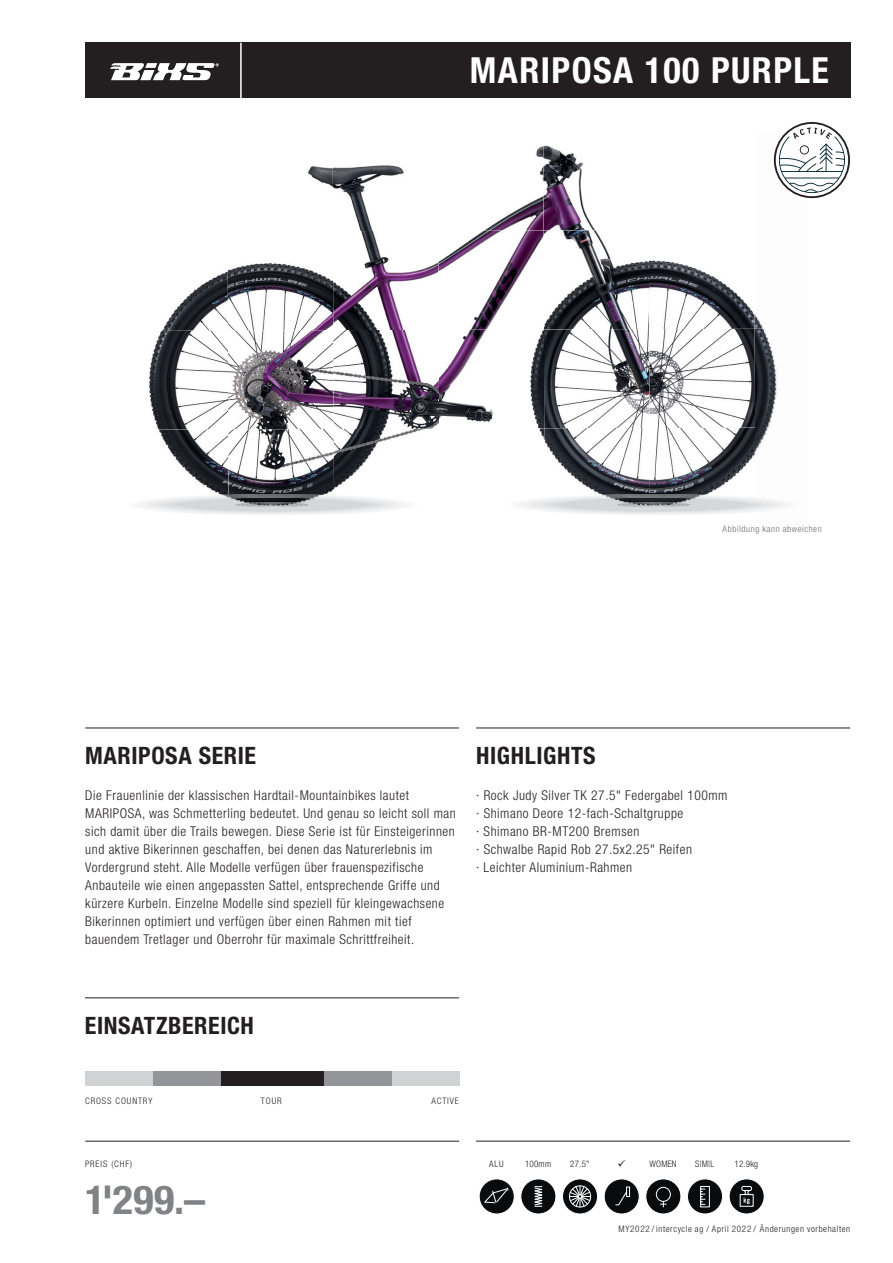
<style>
.page{position:relative;width:893px;height:1263px;background:#fff}
.page>*{position:absolute;margin:0;border:0;box-sizing:border-box;transform-origin:0 0}
.t1{font:700 condensed 39.9px "Helvetica Neue";color:#808285;scale:1.05 1}
.t2{font:700 condensed 36px "Helvetica Neue";letter-spacing:.04em;color:#fff}
.t3{font:700 condensed 24px "Helvetica Neue";letter-spacing:.025em;color:#231f20}
.t4{font:300 condensed 13.5px/18px "Helvetica Neue";letter-spacing:.04em;color:#231f20}
.t5{font:300 condensed 9px "Helvetica Neue";letter-spacing:.07em;color:#231f20}
.t6{font:300 condensed 9px "Helvetica Neue";letter-spacing:.1em;color:#231f20}
.t7{font:300 condensed 9px "Helvetica Neue";letter-spacing:.065em;color:#6c6d70}
</style>
<div class="page">
<div style="left:85px;top:43px;width:765px;height:55px;background:#231f20"></div>
<img style="left:308px;top:145px;width:287px;height:85px">
<img style="left:649px;top:260px;width:105px;height:69px">
<img style="left:754px;top:158px;width:23px;height:294px">
<img style="left:163px;top:230px;width:486px;height:99px">
<img style="left:149px;top:329px;width:395px;height:99px">
<img style="left:544px;top:329px;width:211px;height:165px">
<img style="left:157px;top:428px;width:388px;height:66px">
<hr style="left:85px;top:1141px;width:374px;height:1px;background:#231f20">
<hr style="left:476px;top:1141px;width:374px;height:1px;background:#231f20">
<hr style="left:240px;top:43px;width:2px;height:55px;background:#fff">
<img style="left:219px;top:494px;width:107px;height:1px">
<img style="left:143px;top:495px;width:258px;height:15px">
<img style="left:148px;top:496px;width:249px;height:15px">
<img style="left:152px;top:496px;width:240px;height:18px">
<img style="left:157px;top:496px;width:231px;height:17px">
<img style="left:161px;top:497px;width:222px;height:16px">
<img style="left:165px;top:497px;width:214px;height:16px">
<img style="left:170px;top:497px;width:204px;height:15px">
<img style="left:174px;top:498px;width:196px;height:14px">
<img style="left:235px;top:502px;width:74px;height:6px">
<img style="left:240px;top:502px;width:65px;height:5px">
<img style="left:244px;top:503px;width:56px;height:4px">
<img style="left:249px;top:503px;width:47px;height:4px">
<img style="left:254px;top:503px;width:36px;height:3px">
<img style="left:258px;top:504px;width:28px;height:2px">
<img style="left:262px;top:504px;width:20px;height:2px">
<svg style="left:263px;top:504px;width:18px;height:1px"></svg>
<img style="left:600px;top:494px;width:108px;height:1px">
<img style="left:524px;top:495px;width:259px;height:15px">
<img style="left:529px;top:496px;width:249px;height:15px">
<img style="left:533px;top:496px;width:240px;height:18px">
<img style="left:538px;top:496px;width:231px;height:17px">
<img style="left:543px;top:497px;width:221px;height:16px">
<img style="left:547px;top:497px;width:213px;height:16px">
<img style="left:551px;top:497px;width:205px;height:15px">
<img style="left:556px;top:498px;width:195px;height:14px">
<img style="left:616px;top:502px;width:75px;height:6px">
<img style="left:621px;top:502px;width:65px;height:5px">
<img style="left:625px;top:503px;width:56px;height:4px">
<img style="left:630px;top:503px;width:47px;height:4px">
<img style="left:635px;top:503px;width:37px;height:3px">
<img style="left:640px;top:504px;width:27px;height:2px">
<svg style="left:644px;top:504px;width:19px;height:2px"></svg>
<svg style="left:110px;top:63px;width:109px;height:17px"></svg>
<div style="left:85px;top:1071px;width:374px;height:15px;background:#d1d2d4"></div>
<div style="left:153px;top:1071px;width:238px;height:15px;background:#939598"></div>
<div style="left:221px;top:1071px;width:102px;height:15px;background:#231f20"></div>
<div style="left:479px;top:1179px;width:35px;height:35px;background:#090b0d;border-radius:50%"></div>
<div style="left:479px;top:1178px;width:36px;height:36px;border:1px solid #fff;border-radius:50%"></div>
<svg style="left:484px;top:1187px;width:25px;height:17px"></svg>
<div style="left:521px;top:1179px;width:35px;height:35px;background:#090b0d;border-radius:50%"></div>
<div style="left:520px;top:1178px;width:36px;height:36px;border:1px solid #fff;border-radius:50%"></div>
<svg style="left:534px;top:1186px;width:9px;height:21px"></svg>
<svg style="left:562px;top:1179px;width:35px;height:35px"></svg>
<div style="left:562px;top:1178px;width:36px;height:36px;border:1px solid #fff;border-radius:50%"></div>
<svg style="left:567px;top:1184px;width:26px;height:26px"></svg>
<div style="left:687px;top:1179px;width:35px;height:35px;background:#090b0d;border-radius:50%"></div>
<div style="left:687px;top:1178px;width:36px;height:36px;border:1px solid #fff;border-radius:50%"></div>
<svg style="left:700px;top:1186px;width:10px;height:22px"></svg>
<div style="left:604px;top:1179px;width:35px;height:35px;background:#090b0d;border-radius:50%"></div>
<div style="left:604px;top:1178px;width:36px;height:36px;border:1px solid #fff;border-radius:50%"></div>
<svg style="left:615px;top:1186px;width:15px;height:20px"></svg>
<div style="left:646px;top:1179px;width:35px;height:35px;background:#090b0d;border-radius:50%"></div>
<div style="left:645px;top:1178px;width:36px;height:36px;border:1px solid #fff;border-radius:50%"></div>
<div style="left:656px;top:1187px;width:15px;height:15px;border:1px solid #fff;border-radius:50%"></div>
<svg style="left:660px;top:1201px;width:6px;height:6px"></svg>
<svg style="left:774px;top:122px;width:76px;height:76px"></svg>
<div style="left:729px;top:1179px;width:35px;height:35px;background:#090b0d;border-radius:50%"></div>
<div style="left:729px;top:1178px;width:36px;height:36px;border:1px solid #fff;border-radius:50%"></div>
<svg style="left:739px;top:1185px;width:15px;height:22px"></svg>
<hr style="left:85px;top:728px;width:374px;height:1px;background:#231f20">
<hr style="left:85px;top:997px;width:374px;height:1px;background:#231f20">
<hr style="left:476px;top:728px;width:374px;height:1px;background:#231f20">
<h2 class="t2" style="left:470px;top:58px;width:360px">MARIPOSA 100 PURPLE</h2>
<p class="t7" style="left:723px;top:526px;width:101px">Abbildung kann abweichen</p>
<h3 class="t3" style="left:85px;top:747px;width:172px">MARIPOSA SERIE</h3>
<p class="t4" style="left:85px;top:787px;width:372px">Die Frauenlinie der klassischen Hardtail-Mountainbikes lautet MARIPOSA, was Schmetterling bedeutet. Und genau so leicht soll man sich damit über die Trails bewegen. Diese Serie ist für Einsteigerinnen und aktive Bikerinnen geschaffen, bei denen das Naturerlebnis im Vordergrund steht. Alle Modelle verfügen über frauenspezifische Anbauteile wie einen angepassten Sattel, entsprechende Griffe und kürzere Kurbeln. Einzelne Modelle sind speziell für kleingewachsene Bikerinnen optimiert und verfügen über einen Rahmen mit tief bauendem Tretlager und Oberrohr für maximale Schrittfreiheit.</p>
<h3 class="t3" style="left:476px;top:747px;width:121px">HIGHLIGHTS</h3>
<p class="t4" style="left:476px;top:787px;width:253px">· Rock Judy Silver TK 27.5" Federgabel 100mm · Shimano Deore 12-fach-Schaltgruppe<br>· Shimano BR-MT200 Bremsen<br>· Schwalbe Rapid Rob 27.5x2.25" Reifen<br>· Leichter Aluminium-Rahmen</p>
<h3 class="t3" style="left:85px;top:1017px;width:170px">EINSATZBEREICH</h3>
<p class="t6" style="left:85px;top:1098px;width:69px">CROSS COUNTRY</p>
<p class="t5" style="left:261px;top:1098px;width:22px">TOUR</p>
<p class="t5" style="left:431px;top:1098px;width:29px">ACTIVE</p>
<p class="t6" style="left:85px;top:1160px;width:49px">PREIS (CHF)</p>
<h1 class="t1" style="left:85px;top:1185px;width:116px">1'299.–</h1>
<p class="t5" style="left:489px;top:1160px;width:16px">ALU</p>
<p class="t5" style="left:525px;top:1160px;width:28px">100mm</p>
<p class="t5" style="left:570px;top:1160px;width:20px">27.5"</p>
<p class="t5" style="left:695px;top:1160px;width:21px">S|M|L</p>
<p class="t5" style="left:649px;top:1160px;width:29px">WOMEN</p>
<p class="t5" style="left:734px;top:1160px;width:25px">12.9kg</p>
<p class="t5" style="left:618px;top:1225px;width:233px">MY2022 / intercycle ag / April 2022 / Änderungen vorbehalten</p>
</div>
